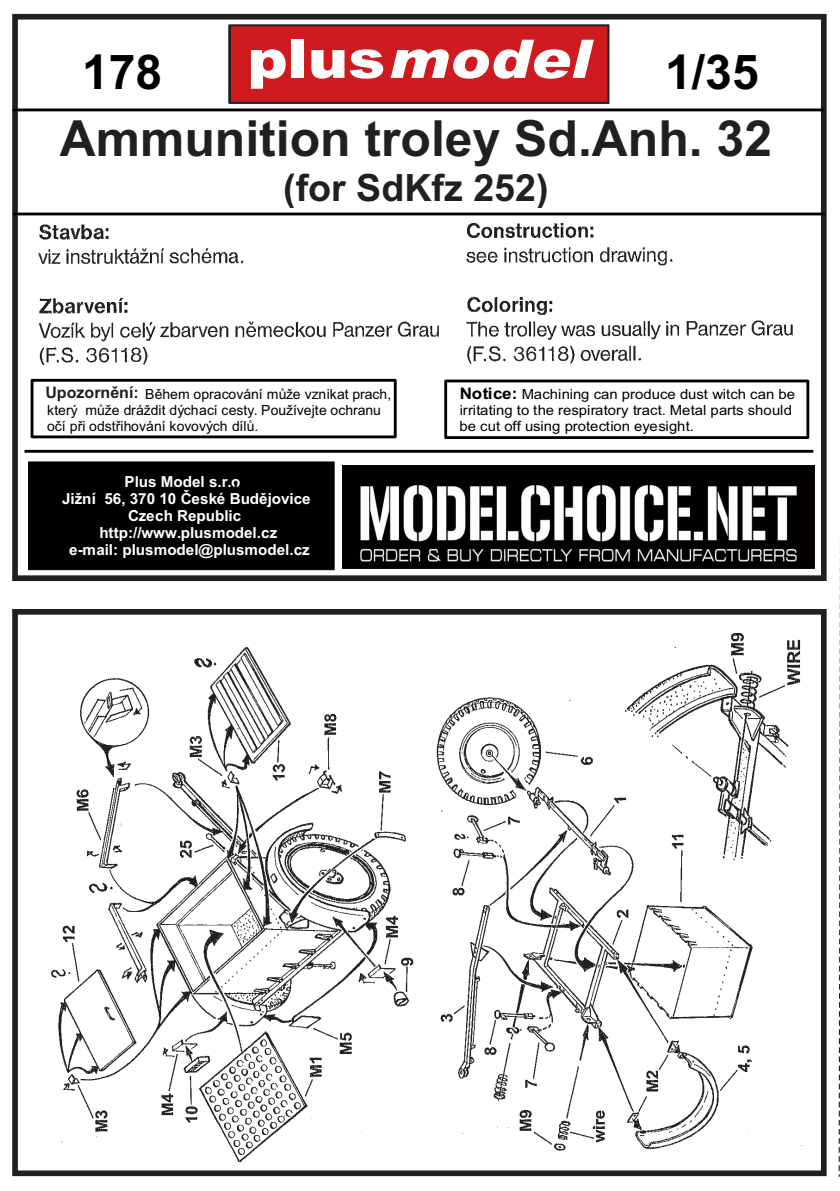
<style>
.page{position:relative;width:840px;height:1191px;background:#fff}
.page>*{position:absolute;margin:0;border:0;box-sizing:border-box;transform-origin:0 0}
.t1{font:700 49.8px "Arial";color:#231f20}
.t2{font:700 48px "Arial";color:#000002}
.t3{font:700 37.6px "Arial";color:#231f20}
.t4{font:700 16px "Arial";color:#231f20}
.t5{font:700 15.2px/17px "Arial";color:#fff;text-align:center}
.t6{font:14px/16.2px "Arial";color:#000002;scale:1.06 1}
.t7{font:14px/16.2px "Arial";color:#000002}
.s1{color:#000002}
.s2{font-weight:700;font-size:16px}
</style>
<div class="page">
<div style="left:12px;top:14px;width:814px;height:567px;border:6px solid #231f20"></div>
<svg style="left:838px;top:1021px;width:1px;height:156px"></svg>
<img style="left:51px;top:633px;width:751px;height:530px">
<div style="left:12px;top:609px;width:814px;height:567px;border:6px solid #231f20"></div>
<hr style="left:13px;top:108px;width:810px;height:3px;background:#000002">
<svg style="left:228px;top:24px;width:382px;height:80px"></svg>
<hr style="left:24px;top:450px;width:788px;height:3px;background:#000002">
<div style="left:28px;top:461px;width:306px;height:109px;background:#000002"></div>
<img style="left:343px;top:466px;width:470px;height:102px">
<img style="left:25px;top:215px;width:779px;height:150px">
<svg style="left:444px;top:379px;width:366px;height:60px"></svg>
<svg style="left:30px;top:378px;width:367px;height:61px"></svg>
<hr style="left:13px;top:212px;width:811px;height:3px;background:#000002">
<h2 class="t2" style="left:82px;top:54px;width:82px">178</h2>
<h2 class="t2" style="left:665px;top:54px;width:95px">1/35</h2>
<h1 class="t1" style="left:60px;top:120px;width:713px">Ammunition troley Sd.Anh. 32</h1>
<h3 class="t3" style="left:283px;top:174px;width:267px">(for SdKfz 252)</h3>
<p class="t4" style="left:45px;top:386px;width:95px">Upozornění:</p>
<p class="t7" style="left:47px;top:387px;width:345px;text-indent:98px">Během opracování může vznikat prach, který může dráždit dýchací cesty. Používejte ochranu očí při odstřihování kovových dílů.</p>
<p class="t5" style="left:62px;top:474px;width:250px">Plus Model s.r.o<span class="s1">.<br></span>Jižní 56, 370 10 České Budějovice<br>Czech Republic http://www.plusmodel.cz<br>e-mail: plusmodel@plusmodel.cz</p>
<p class="t6" style="left:459px;top:387px;width:318px"><span class="s2">Notice:</span> Machining can produce dust witch can be irritating to the respiratory tract. Metal parts should be cut off using protection eyesight.</p>
</div>
